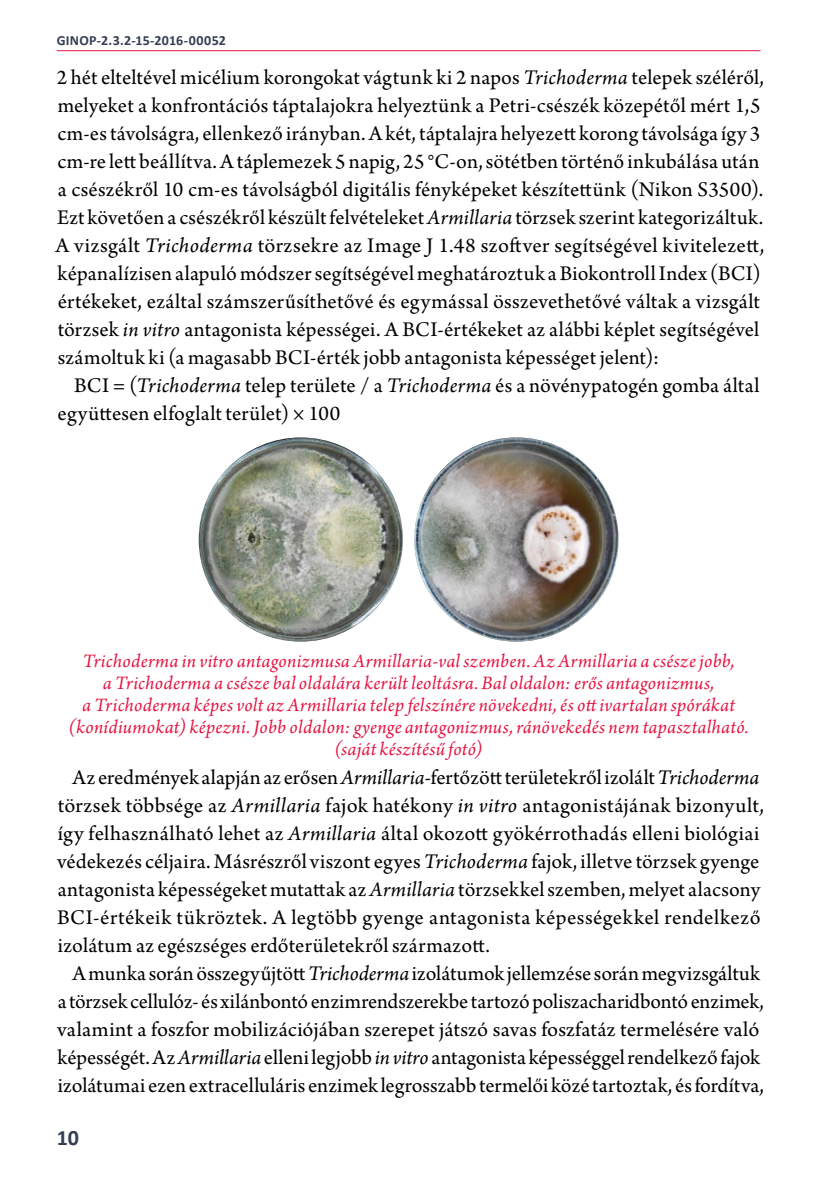
<style>
.page{position:relative;width:840px;height:1191px;background:#fff}
.page>*{position:absolute;margin:0;border:0;box-sizing:border-box;transform-origin:0 0}
.t1{font:22px/28px "Arno Pro";letter-spacing:.01em;color:#000}
.t2{font:700 22px "Calibri";color:#353e54}
.t3{font:italic 20px/22px "Arno Pro";letter-spacing:.015em;color:#e31743;text-align:center}
.t4{font:700 14px "Calibri";letter-spacing:.02em;color:#353e54}
.s1{font-style:italic}
</style>
<div class="page">
<hr style="left:57px;top:50px;width:703px;height:1px;background:#e31743">
<img style="left:198px;top:437px;width:205px;height:204px;border-radius:102px">
<img style="left:414px;top:437px;width:204px;height:204px;border-radius:102px">
<p class="t4" style="left:57px;top:30px;width:171px">GINOP-2.3.2-15-2016-00052</p>
<p class="t1" style="left:56px;top:65px;width:709px">2 hét elteltével micélium korongokat vágtunk ki 2 napos <span class="s1">Trichoderma</span> telepek széléről, melyeket a konfrontációs táptalajokra helyeztünk a Petri-csészék közepétől mért 1,5 cm-es távolságra, ellenkező irányban. A két, táptalajra helyezett korong távolsága így 3 cm-re lett beállítva. A táplemezek 5 napig, 25 °C-on, sötétben történő inkubálása után a csészékről 10 cm-es távolságból digitális fényképeket készítettünk (Nikon S3500).<br>Ezt követően a csészékről készült felvételeket <span class="s1">Armillaria</span> törzsek szerint kategorizáltuk.<br>A vizsgált <span class="s1">Trichoderma</span> törzsekre az Image J 1.48 szoftver segítségével kivitelezett, képanalízisen alapuló módszer segítségével meghatároztuk a Biokontroll Index (BCI) értékeket, ezáltal számszerűsíthetővé és egymással összevethetővé váltak a vizsgált törzsek <span class="s1">in vitro</span> antagonista képességei. A BCI-értékeket az alábbi képlet segítségével számoltuk ki (a magasabb BCI-érték jobb antagonista képességet jelent):</p>
<p class="t1" style="left:58px;top:373px;width:703px;text-indent:16px">BCI = (<span class="s1">Trichoderma</span> telep területe / a <span class="s1">Trichoderma</span> és a növénypatogén gomba által együttesen elfoglalt terület) × 100</p>
<p class="t3" style="left:69px;top:650px;width:681px">Trichoderma in vitro antagonizmusa Armillaria-val szemben. Az Armillaria a csésze jobb,<br>a Trichoderma a csésze bal oldalára került leoltásra. Bal oldalon: erős antagonizmus,<br>a Trichoderma képes volt az Armillaria telep felszínére növekedni, és ott ivartalan spórákat (konídiumokat) képezni. Jobb oldalon: gyenge antagonizmus, ránövekedés nem tapasztalható. (saját készítésű fotó)</p>
<p class="t1" style="left:57px;top:765px;width:708px;text-indent:15px">Az eredmények alapján az erősen <span class="s1">Armillaria</span>-fertőzött területekről izolált <span class="s1">Trichoderma </span>törzsek többsége az <span class="s1">Armillaria</span> fajok hatékony <span class="s1">in vitro</span> antagonistájának bizonyult, így felhasználható lehet az <span class="s1">Armillaria</span> által okozott gyökérrothadás elleni biológiai védekezés céljaira. Másrészről viszont egyes <span class="s1">Trichoderma</span> fajok, illetve törzsek gyenge antagonista képességeket mutattak az <span class="s1">Armillaria</span> törzsekkel szemben, melyet alacsony BCI-értékeik tükröztek. A legtöbb gyenge antagonista képességekkel rendelkező izolátum az egészséges erdőterületekről származott.</p>
<p class="t1" style="left:57px;top:961px;width:708px;text-align:center">A munka során összegyűjtött <span class="s1">Trichoderma</span> izolátumok jellemzése során megvizsgáltuk<br>a törzsek cellulóz- és xilánbontó enzimrendszerekbe tartozó poliszacharidbontó enzimek, valamint a foszfor mobilizációjában szerepet játszó savas foszfatáz termelésére való képességét. Az <span class="s1">Armillaria</span> elleni legjobb <span class="s1">in vitro</span> antagonista képességgel rendelkező fajok izolátumai ezen extracelluláris enzimek legrosszabb termelői közé tartoztak, és fordítva,</p>
<p class="t2" style="left:57px;top:1122px;width:24px">10</p>
</div>
